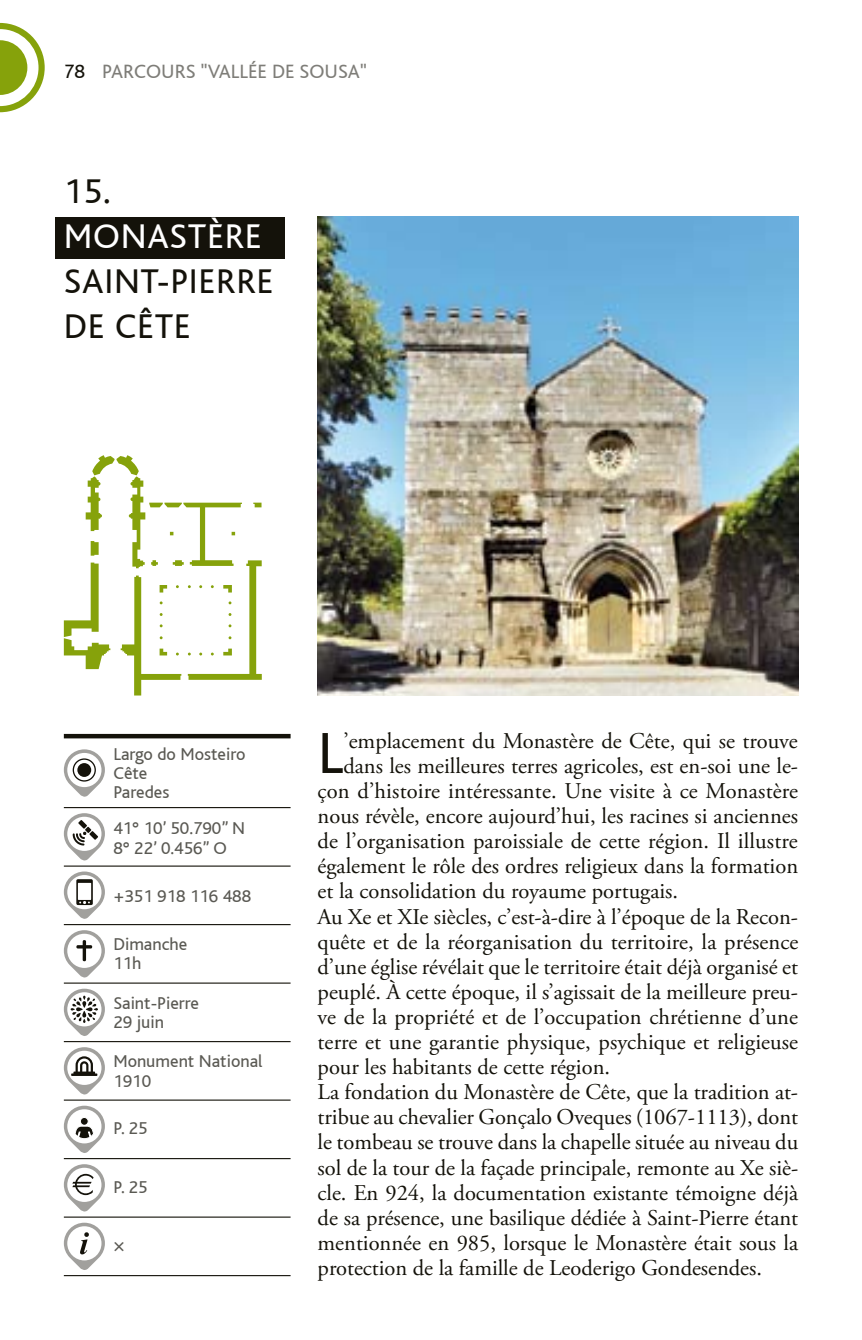
<style>
.page{position:relative;width:862px;height:1340px;background:#fff}
.page>*{position:absolute;margin:0;border:0;box-sizing:border-box;transform-origin:0 0}
.t1{font:60.52px "Bliss";color:#14120a}
.t2{font:36px/45px "Bliss";letter-spacing:.02em;color:#14120a}
.t3{font:36px "Bliss";letter-spacing:.02em;color:#fff}
.t4{font:22.5px "Adobe Garamond Pro";color:#14120a}
.t5{font:20.25px "Bliss";color:#7e7d78}
.t6{font:18px/19.1px "Bliss";color:#5a5953}
.s1{color:#14120a}
</style>
<div class="page">
<svg style="left:0;top:23px;width:45px;height:89px"></svg>
<img style="left:317px;top:217px;width:480px;height:478px">
<svg style="left:64px;top:455px;width:198px;height:240px"></svg>
<hr style="left:64px;top:734px;width:226px;height:4px;background:#14120a">
<hr style="left:64px;top:807px;width:226px;height:1px;background:#14120a">
<hr style="left:64px;top:865px;width:226px;height:1px;background:#14120a">
<hr style="left:64px;top:924px;width:226px;height:1px;background:#14120a">
<hr style="left:64px;top:982px;width:226px;height:1px;background:#14120a">
<hr style="left:64px;top:1041px;width:226px;height:1px;background:#14120a">
<hr style="left:64px;top:1099px;width:226px;height:1px;background:#14120a">
<hr style="left:64px;top:1158px;width:226px;height:1px;background:#14120a">
<hr style="left:64px;top:1216px;width:226px;height:1px;background:#14120a">
<hr style="left:64px;top:1274px;width:226px;height:2px;background:#14120a">
<svg style="left:64px;top:871px;width:41px;height:48px"></svg>
<svg style="left:64px;top:813px;width:41px;height:48px"></svg>
<svg style="left:64px;top:749px;width:41px;height:48px"></svg>
<svg style="left:64px;top:930px;width:41px;height:48px"></svg>
<svg style="left:64px;top:988px;width:41px;height:48px"></svg>
<svg style="left:64px;top:1047px;width:41px;height:48px"></svg>
<svg style="left:64px;top:1105px;width:41px;height:48px"></svg>
<svg style="left:64px;top:1164px;width:41px;height:48px"></svg>
<svg style="left:64px;top:1222px;width:41px;height:48px"></svg>
<div style="left:55px;top:217px;width:230px;height:41px;background:#14120a"></div>
<p class="t5" style="left:64px;top:61px;width:305px"><span class="s1">78</span> PARCOURS "VALLÉE DE SOUSA"</p>
<h2 class="t2" style="left:64px;top:169px;width:48px">15.</h2>
<h2 class="t3" style="left:64px;top:217px;width:199px">MONASTÈRE</h2>
<h2 class="t2" style="left:64px;top:259px;width:211px">SAINT-PIERRE<br>DE CÊTE</h2>
<p class="t6" style="left:113px;top:744px;width:134px">Largo do Mosteiro<br>Cête<br>Paredes</p>
<p class="t6" style="left:113px;top:819px;width:133px">41° 10’ 50.790” N<br>8° 22’ 0.456” O</p>
<p class="t6" style="left:113px;top:886px;width:139px">+351 918 116 488</p>
<p class="t6" style="left:113px;top:934px;width:75px">Dimanche<br>11h</p>
<p class="t6" style="left:113px;top:993px;width:87px">Saint-Pierre<br>29 juin</p>
<p class="t6" style="left:113px;top:1052px;width:150px">Monument National<br>1910</p>
<p class="t6" style="left:113px;top:1118px;width:36px">P. 25</p>
<p class="t6" style="left:113px;top:1177px;width:36px">P. 25</p>
<p class="t6" style="left:113px;top:1236px;width:13px">×</p>
<h1 class="t1" style="left:317px;top:721px;width:27px">L</h1>
<p class="t4" style="left:343px;top:727px;width:455px">’emplacement du Monastère de Cête, qui se trouve</p>
<p class="t4" style="left:343px;top:752px;width:456px">dans les meilleures terres agricoles, est en-soi une le-</p>
<p class="t4" style="left:317px;top:777px;width:482px">çon d’histoire intéressante. Une visite à ce Monastère</p>
<p class="t4" style="left:317px;top:802px;width:481px">nous révèle, encore aujourd’hui, les racines si anciennes</p>
<p class="t4" style="left:317px;top:827px;width:481px">de l’organisation paroissiale de cette région. Il illustre</p>
<p class="t4" style="left:317px;top:852px;width:482px">également le rôle des ordres religieux dans la formation</p>
<p class="t4" style="left:317px;top:877px;width:362px">et la consolidation du royaume portugais.</p>
<p class="t4" style="left:317px;top:903px;width:481px">Au Xe et XIe siècles, c’est-à-dire à l’époque de la Recon-</p>
<p class="t4" style="left:317px;top:928px;width:482px">quête et de la réorganisation du territoire, la présence</p>
<p class="t4" style="left:317px;top:953px;width:481px">d’une église révélait que le territoire était déjà organisé et</p>
<p class="t4" style="left:317px;top:978px;width:481px">peuplé. À cette époque, il s’agissait de la meilleure preu-</p>
<p class="t4" style="left:317px;top:1003px;width:481px">ve de la propriété et de l’occupation chrétienne d’une</p>
<p class="t4" style="left:317px;top:1028px;width:482px">terre et une garantie physique, psychique et religieuse</p>
<p class="t4" style="left:317px;top:1053px;width:294px">pour les habitants de cette région.</p>
<p class="t4" style="left:317px;top:1078px;width:481px">La fondation du Monastère de Cête, que la tradition at-</p>
<p class="t4" style="left:317px;top:1103px;width:481px">tribue au chevalier Gonçalo Oveques (1067-1113), dont</p>
<p class="t4" style="left:317px;top:1128px;width:482px">le tombeau se trouve dans la chapelle située au niveau du</p>
<p class="t4" style="left:317px;top:1153px;width:482px">sol de la tour de la façade principale, remonte au Xe siè-</p>
<p class="t4" style="left:317px;top:1178px;width:481px">cle. En 924, la documentation existante témoigne déjà</p>
<p class="t4" style="left:317px;top:1204px;width:481px">de sa présence, une basilique dédiée à Saint-Pierre étant</p>
<p class="t4" style="left:317px;top:1229px;width:481px">mentionnée en 985, lorsque le Monastère était sous la</p>
<p class="t4" style="left:317px;top:1254px;width:445px">protection de la famille de Leoderigo Gondesendes.</p>
</div>
